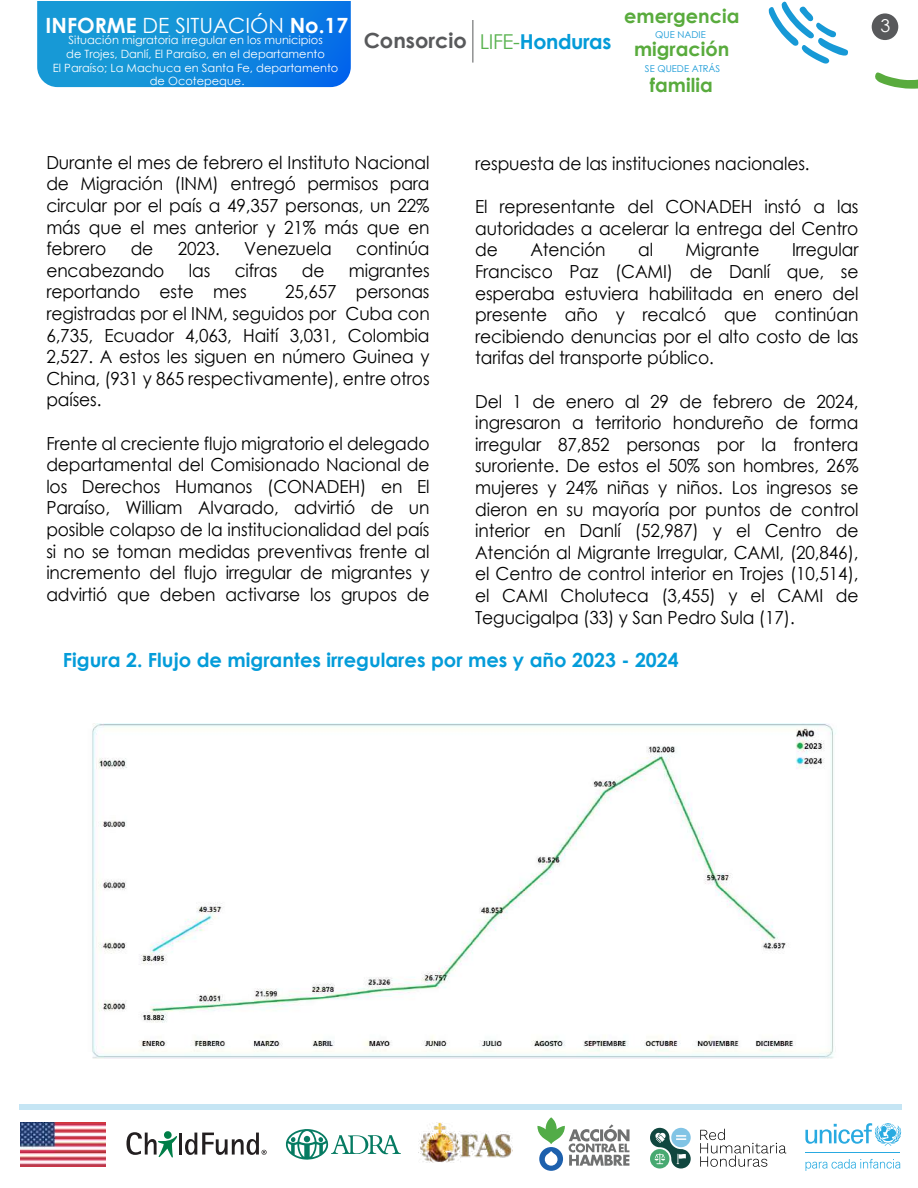
<style>
.page{position:relative;width:918px;height:1188px;background:#fff}
.page>*{position:absolute;margin:0;border:0;box-sizing:border-box;transform-origin:0 0}
.t1{font:700 21px "Century Gothic";color:#fff}
.t2{font:700 20.85px "Century Gothic";color:#58595b}
.t3{font:700 19.5px "Century Gothic";color:#049cd9}
.t4{font:700 19.35px/33.5px "Century Gothic";color:#59ab3d;text-align:center}
.t5{font:18px/21.6px "Century Gothic";letter-spacing:-.005em;color:#000;text-align:justify;scale:.95 1}
.t6{font:17.85px "Century Gothic";color:#fff}
.t7{font:11.4px/13.6px "Century Gothic";color:#fff;text-align:center}
.t8{font:9.45px "Century Gothic";color:#1799d6}
.s1{font-weight:400}
.s2{font-weight:400;font-size:20.55px;color:#59b24f}
.s3{font-size:20.55px;color:#049bd8}
</style>
<div class="page">
<svg style="left:37px;top:1px;width:314px;height:86px;background:#138cdb"></svg>
<svg style="left:875px;top:72px;width:43px;height:17px"></svg>
<svg style="left:768px;top:1px;width:80px;height:63px"></svg>
<hr style="left:473px;top:20px;width:1px;height:43px;background:#58595b">
<div style="left:872px;top:13px;width:26px;height:27px;background:#58595b;border-radius:50%"></div>
<div style="left:20px;top:1104px;width:882px;height:5px;background:#c5e5f4"></div>
<svg style="left:805px;top:1123px;width:96px;height:23px"></svg>
<hr style="left:805px;top:1153px;width:95px;height:1px;background:#29aae1">
<svg style="left:805px;top:1159px;width:95px;height:12px"></svg>
<img style="left:21px;top:1122px;width:84px;height:45px">
<svg style="left:285px;top:1129px;width:116px;height:31px"></svg>
<hr style="left:179px;top:1133px;width:3px;height:22px;background:#231f20">
<svg style="left:126px;top:1131px;width:51px;height:27px"></svg>
<svg style="left:185px;top:1133px;width:82px;height:22px"></svg>
<img style="left:418px;top:1123px;width:95px;height:39px">
<svg style="left:537px;top:1117px;width:93px;height:54px"></svg>
<svg style="left:700px;top:1129px;width:86px;height:38px"></svg>
<svg style="left:650px;top:1128px;width:41px;height:41px"></svg>
<img style="left:92px;top:723px;width:744px;height:336px">
<p class="t1" style="left:46px;top:9px;width:304px">INFORME <span class="s1">DE SITUACIÓN</span> No.17</p>
<p class="t4" style="left:624px;top:-2px;width:117px">emergencia migración</p>
<p class="t4" style="left:650px;top:68px;width:64px">familia</p>
<p class="t8" style="left:655px;top:28px;width:52px">QUE NADIE</p>
<p class="t8" style="left:645px;top:62px;width:77px">SE QUEDE ATRÁS</p>
<p class="t2" style="left:364px;top:25px;width:249px">Consorcio <span class="s2">LIFE-</span><span class="s3">Honduras</span></p>
<p class="t7" style="left:53px;top:33px;width:287px">Situación migratoria irregular en los municipios<br>de Trojes, Danlí, El Paraíso, en el departamento<br>El Paraíso; La Machuca en Santa Fe, departamento de Ocotepeque.</p>
<p class="t6" style="left:880px;top:13px;width:11px">3</p>
<p class="t5" style="left:46px;top:151px;width:405px">Durante el mes de febrero el Instituto Nacional de Migración (INM) entregó permisos para circular por el país a 49,357 personas, un 22% más que el mes anterior y 21% más que en febrero</p>
<p class="t5" style="left:131px;top:238px;width:25px">de</p>
<p class="t5" style="left:178px;top:238px;width:46px">2023.</p>
<p class="t5" style="left:244px;top:238px;width:94px">Venezuela</p>
<p class="t5" style="left:356px;top:238px;width:79px">continúa</p>
<p class="t5" style="left:46px;top:259px;width:126px">encabezando</p>
<p class="t5" style="left:189px;top:259px;width:24px">las</p>
<p class="t5" style="left:235px;top:259px;width:46px">cifras</p>
<p class="t5" style="left:302px;top:259px;width:25px">de</p>
<p class="t5" style="left:349px;top:259px;width:87px">migrantes</p>
<p class="t5" style="left:46px;top:281px;width:212px">reportando este mes</p>
<p class="t5" style="left:46px;top:281px;width:405px;text-indent:239px">25,657 personas registradas por el INM, seguidos por Cuba con 6,735, Ecuador 4,063, Haití 3,031, Colombia 2,527. A estos les siguen en número Guinea y China, (931 y 865 respectivamente), entre otros países.</p>
<p class="t5" style="left:46px;top:432px;width:405px">Frente al creciente flujo migratorio el delegado departamental del Comisionado Nacional de los Derechos Humanos (CONADEH) en El Paraíso, William Alvarado, advirtió de un posible colapso de la institucionalidad del país si no se toman medidas preventivas frente al incremento del flujo irregular de migrantes y advirtió que deben activarse los grupos de</p>
<p class="t5" style="left:475px;top:152px;width:354px">respuesta de las instituciones nacionales.</p>
<p class="t5" style="left:475px;top:196px;width:405px">El representante del CONADEH instó a las autoridades a acelerar la entrega del Centro de</p>
<p class="t5" style="left:530px;top:239px;width:81px">Atención</p>
<p class="t5" style="left:638px;top:239px;width:17px">al</p>
<p class="t5" style="left:686px;top:239px;width:79px">Migrante</p>
<p class="t5" style="left:475px;top:239px;width:405px;text-indent:317px">Irregular Francisco Paz (CAMI) de Danlí que, se esperaba estuviera habilitada en enero del presente año y recalcó que continúan recibiendo denuncias por el alto costo de las tarifas del transporte público.</p>
<p class="t5" style="left:475px;top:390px;width:405px">Del 1 de enero al 29 de febrero de 2024, ingresaron a territorio hondureño de forma irregular 87,852 personas por la frontera suroriente. De estos el 50% son hombres, 26% mujeres y 24% niñas y niños. Los ingresos se dieron en su mayoría por puntos de control interior en Danlí (52,987) y el Centro de Atención al Migrante Irregular, CAMI, (20,846), el Centro de control interior en Trojes (10,514), el CAMI Choluteca (3,455) y el CAMI de Tegucigalpa (33) y San Pedro Sula (17).</p>
<p class="t3" style="left:63px;top:645px;width:617px">Figura 2. Flujo de migrantes irregulares por mes y año 2023 - 2024</p>
</div>
